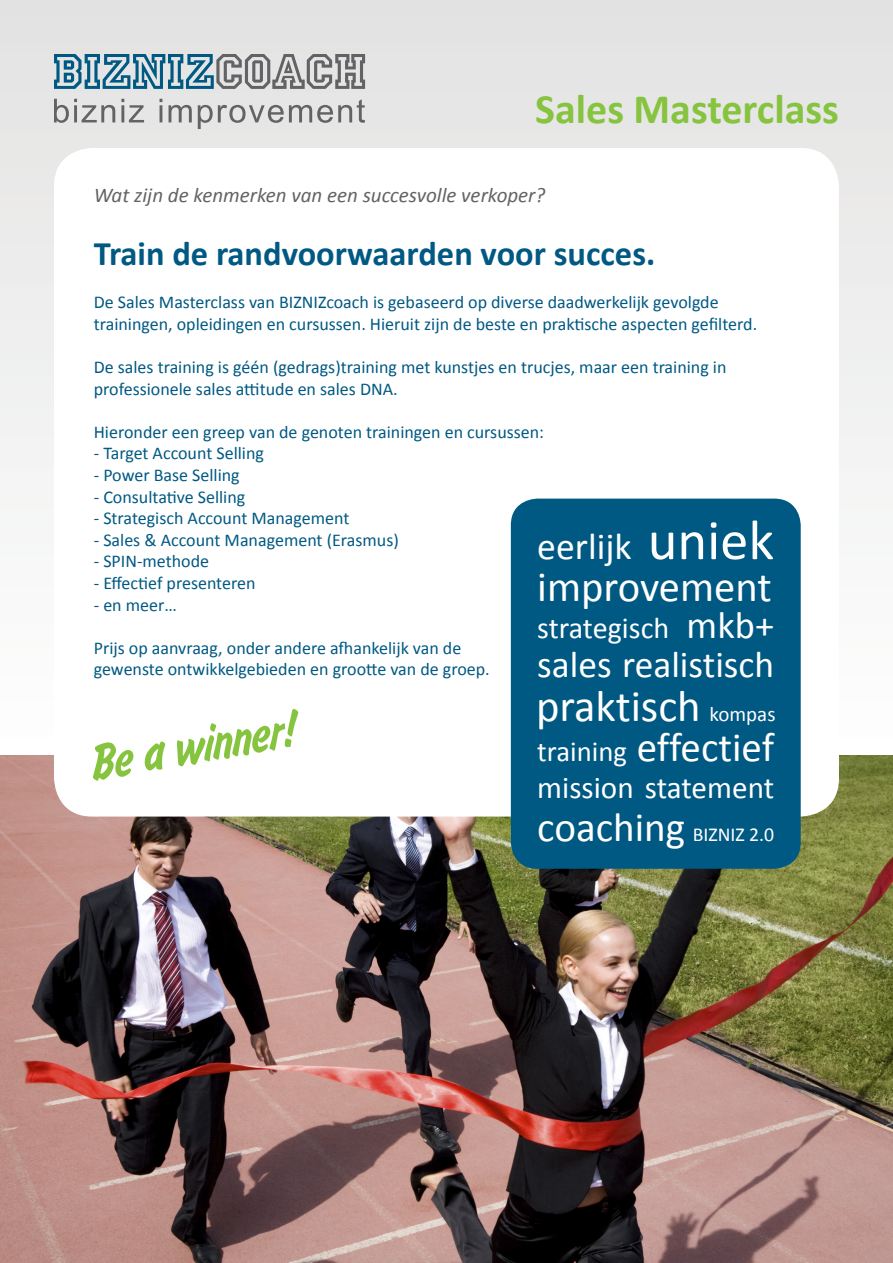
<style>
.page{position:relative;width:893px;height:1263px;background:#fff}
.page>*{position:absolute;margin:0;border:0;box-sizing:border-box;transform-origin:0 0}
.t1{font:56.7px "Calibri";color:#fff}
.t2{font:54px "Flash D Ligh";color:#86c43f}
.t3{font:44.7px "Calibri";color:#fff}
.t4{font:42.6px "Calibri";color:#fff}
.t5{font:700 42px "Calibri";color:#86c43f}
.t6{font:41.25px "Calibri";color:#fff}
.t7{font:41.1px "Calibri";letter-spacing:-.005em;color:#fff}
.t8{font:38.55px "Calibri";color:#fff}
.t9{font:37.8px "Calibri";color:#fff}
.t10{font:37.5px "Calibri";color:#fff}
.t11{font:700 34.5px "Calibri";color:#005983}
.t12{font:31.2px "Calibri";color:#fff}
.t13{font:30.15px "Calibri";color:#fff}
.t14{font:28.65px "Calibri";color:#fff}
.t15{font:italic 21px "Calibri";color:#636366}
.t16{font:21px "Calibri";color:#fff}
.t17{font:19.8px "Calibri";color:#fff}
.t18{font:18px/21.6px "Calibri";color:#005983}
</style>
<div class="page">
<div style="left:0;top:0;width:893px;height:756px;background:linear-gradient(to bottom,#e3e2e2,#fefffe)"></div>
<svg style="left:54px;top:54px;width:311px;height:35px;background:#8fa5b0"></svg>
<svg style="left:54px;top:99px;width:311px;height:30px;background:#cacaca"></svg>
<img style="left:0;top:756px;width:893px;height:507px">
<div style="left:54px;top:148px;width:785px;height:668px;background:#fff;border-radius:38px"></div>
<div style="left:511px;top:499px;width:290px;height:370px;background:#005983;border-radius:27px"></div>
<p class="t5" style="left:535px;top:83px;width:305px">Sales Masterclass</p>
<p class="t15" style="left:94px;top:182px;width:453px">Wat zijn de kenmerken van een succesvolle verkoper?</p>
<p class="t11" style="left:94px;top:232px;width:563px">Train de randvoorwaarden voor succes.</p>
<p class="t18" style="left:94px;top:291px;width:665px">De Sales Masterclass van BIZNIZcoach is gebaseerd op diverse daadwerkelijk gevolgde trainingen, opleidingen en cursussen. Hieruit zijn de beste en praktische aspecten gefilterd.</p>
<p class="t18" style="left:94px;top:355px;width:634px">De sales training is géén (gedrags)training met kunstjes en trucjes, maar een training in professionele sales attitude en sales DNA.</p>
<p class="t18" style="left:94px;top:420px;width:452px">Hieronder een greep van de genoten trainingen en cursussen:</p>
<p class="t18" style="left:94px;top:442px;width:172px">- Target Account Selling</p>
<p class="t18" style="left:94px;top:463px;width:147px">- Power Base Selling</p>
<p class="t18" style="left:94px;top:485px;width:153px">- Consultative Selling</p>
<p class="t18" style="left:94px;top:507px;width:257px">- Strategisch Account Management</p>
<p class="t18" style="left:94px;top:528px;width:307px">- Sales &amp; Account Management (Erasmus)</p>
<p class="t18" style="left:94px;top:550px;width:117px">- SPIN-methode</p>
<p class="t18" style="left:94px;top:571px;width:163px">- Effectief presenteren</p>
<p class="t18" style="left:94px;top:593px;width:85px">- en meer…</p>
<p class="t18" style="left:94px;top:636px;width:398px">Prijs op aanvraag, onder andere afhankelijk van de gewenste ontwikkelgebieden en grootte van de groep.</p>
<p class="t1" style="left:648px;top:505px;width:128px">uniek</p>
<p class="t4" style="left:537px;top:560px;width:236px">improvement</p>
<p class="t13" style="left:537px;top:610px;width:133px">strategisch</p>
<p class="t8" style="left:687px;top:602px;width:89px">mkb+</p>
<p class="t10" style="left:537px;top:641px;width:238px">sales realistisch</p>
<p class="t9" style="left:537px;top:523px;width:96px">eerlijk</p>
<p class="t2" style="left:85px;top:735px;width:210px;rotate:-10deg">Be a winner!</p>
<p class="t3" style="left:536px;top:678px;width:166px">praktisch</p>
<p class="t16" style="left:710px;top:701px;width:67px">kompas</p>
<p class="t14" style="left:537px;top:734px;width:91px">training</p>
<p class="t7" style="left:637px;top:722px;width:139px">effectief</p>
<p class="t12" style="left:537px;top:769px;width:238px">mission statement</p>
<p class="t6" style="left:537px;top:801px;width:149px">coaching</p>
<p class="t17" style="left:693px;top:822px;width:83px">BIZNIZ 2.0</p>
</div>
